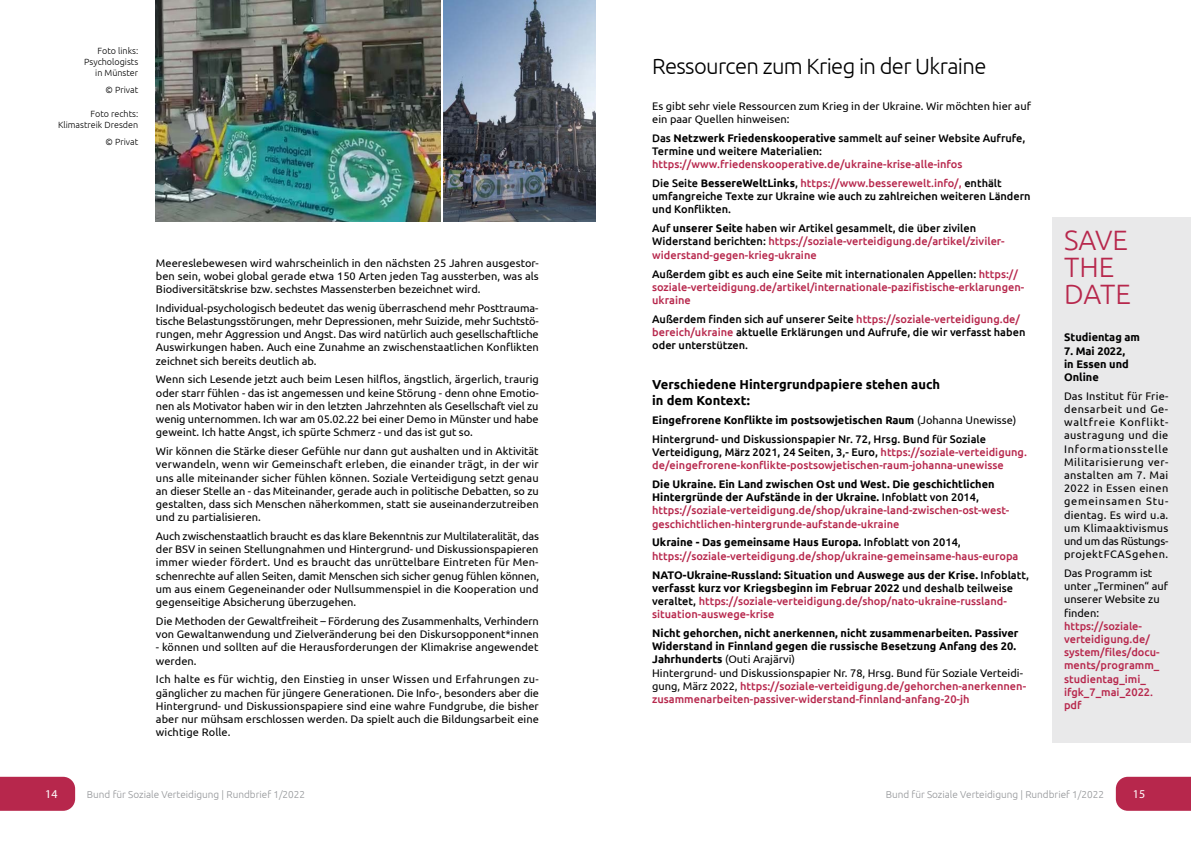
<style>
.page{position:relative;width:1191px;height:842px;background:#fff}
.page>*{position:absolute;margin:0;border:0;box-sizing:border-box;transform-origin:0 0}
.t1{font:300 28px/26.7px "Ubuntu";color:#b7274c}
.t2{font:300 22px "Ubuntu";letter-spacing:-.03em;color:#000}
.t3{font:700 13px/15.6px "Ubuntu";color:#000}
.t4{font:12px "Myriad Pro";color:#fff}
.t5{font:11px/13.2px "Ubuntu";color:#000;text-align:justify}
.t6{font:500 11px/13.2px "Ubuntu";color:#b7274c}
.t7{font:700 11px/13.2px "Ubuntu";color:#000}
.t8{font:500 11px/13.2px "Ubuntu";color:#000}
.t9{font:300 10px "Ubuntu";color:#939598}
.t10{font:300 9px/11px "Ubuntu";color:#000;text-align:right}
.s1{font-weight:700}
.s2{color:#000}
.s3{font-weight:700;color:#000}
.s4{color:#b7274c}
.s5{font-weight:400}
.s6{font-weight:500}
.s7{font-weight:500;color:#b7274c}
</style>
<div class="page">
<div style="left:0;top:777px;width:75px;height:34px;background:#b7274c"></div>
<img style="left:156px;top:0;width:284px;height:221px">
<img style="left:443px;top:0;width:152px;height:221px">
<div style="left:1115px;top:777px;width:76px;height:34px;background:#b7274c"></div>
<div style="left:1052px;top:217px;width:139px;height:526px;background:#e9e9ea"></div>
<p class="t10" style="left:84px;top:45px;width:55px">Foto links:<br>Psychologists in Münster</p>
<p class="t10" style="left:105px;top:84px;width:34px">© Privat</p>
<p class="t10" style="left:58px;top:108px;width:82px">Foto rechts:<br>Klimastreik Dresden</p>
<p class="t10" style="left:105px;top:136px;width:34px">© Privat</p>
<p class="t5" style="left:156px;top:256px;width:384px">Meereslebewesen wird wahrscheinlich in den nächsten 25 Jahren ausgestor&shy;ben sein, wobei global gerade etwa 150 Arten jeden Tag aussterben, was als Biodiversitätskrise bzw. sechstes Massensterben bezeichnet wird.</p>
<p class="t5" style="left:156px;top:301px;width:384px">Individual-psychologisch bedeutet das wenig überraschend mehr Posttrauma&shy;tische Belastungsstörungen, mehr Depressionen, mehr Suizide, mehr Suchtstö&shy;rungen, mehr Aggression und Angst. Das wird natürlich auch gesellschaftliche Auswirkungen haben. Auch eine Zunahme an zwischenstaatlichen Konflikten zeichnet sich bereits deutlich ab.</p>
<p class="t5" style="left:156px;top:373px;width:384px">Wenn sich Lesende jetzt auch beim Lesen hilflos, ängstlich, ärgerlich, traurig oder starr fühlen - das ist angemessen und keine Störung - denn ohne Emotio&shy;nen als Motivator haben wir in den letzten Jahrzehnten als Gesellschaft viel zu wenig unternommen. Ich war am 05.02.22 bei einer Demo in Münster und habe geweint. Ich hatte Angst, ich spürte Schmerz - und das ist gut so.</p>
<p class="t5" style="left:156px;top:444px;width:384px">Wir können die Stärke dieser Gefühle nur dann gut aushalten und in Aktivität verwandeln, wenn wir Gemeinschaft erleben, die einander trägt, in der wir uns alle miteinander sicher fühlen können. Soziale Verteidigung setzt genau an dieser Stelle an - das Miteinander, gerade auch in politische Debatten, so zu gestalten, dass sich Menschen näherkommen, statt sie auseinanderzutreiben und zu partialisieren.</p>
<p class="t5" style="left:156px;top:529px;width:384px">Auch zwischenstaatlich braucht es das klare Bekenntnis zur Multilateralität, das der BSV in seinen Stellungnahmen und Hintergrund- und Diskussionspapieren immer wieder fördert. Und es braucht das unrüttelbare Eintreten für Men&shy;schenrechte auf allen Seiten, damit Menschen sich sicher genug fühlen können, um aus einem Gegeneinander oder Nullsummenspiel in die Kooperation und gegenseitige Absicherung überzugehen.</p>
<p class="t5" style="left:156px;top:614px;width:384px">Die Methoden der Gewaltfreiheit – Förderung des Zusammenhalts, Verhindern von Gewaltanwendung und Zielveränderung bei den Diskursopponent*innen</p>
<p class="t5" style="left:156px;top:640px;width:384px">- können und sollten auf die Herausforderungen der Klimakrise angewendet werden.</p>
<p class="t5" style="left:156px;top:672px;width:384px">Ich halte es für wichtig, den Einstieg in unser Wissen und Erfahrungen zu&shy;gänglicher zu machen für jüngere Generationen. Die Info-, besonders aber die Hintergrund- und Diskussionspapiere sind eine wahre Fundgrube, die bisher aber nur mühsam erschlossen werden. Da spielt auch die Bildungsarbeit eine wichtige Rolle.</p>
<p class="t4" style="left:45px;top:787px;width:14px">14</p>
<p class="t9" style="left:87px;top:788px;width:220px">Bund für Soziale Verteidigung | Rundbrief 1/2022</p>
<h2 class="t2" style="left:652px;top:53px;width:336px">Ressourcen zum Krieg in der Ukraine</h2>
<p class="t5" style="left:652px;top:99px;width:380px">Es gibt sehr viele Ressourcen zum Krieg in der Ukraine. Wir möchten hier auf ein paar Quellen hinweisen:</p>
<p class="t8" style="left:652px;top:131px;width:375px">Das <span class="s1">Netzwerk Friedenskooperative</span> sammelt auf seiner Website Aufrufe,<br>Termine und weitere Materialien:</p>
<p class="t6" style="left:652px;top:154px;width:351px;line-height:18.9px">https://www.friedenskooperative.de/ukraine-krise-alle-infos<br><span class="s2">Die Seite</span> <span class="s3">BessereWeltLinks</span><span class="s2">,</span> https://www.besserewelt.info/, <span class="s2">enthält</span></p>
<p class="t8" style="left:652px;top:189px;width:380px">umfangreiche Texte zur Ukraine wie auch zu zahlreichen weiteren Ländern und Konflikten.</p>
<p class="t6" style="left:652px;top:221px;width:354px"><span class="s2">Auf</span> <span class="s3">unserer Seite</span> <span class="s2">haben wir Artikel gesammelt, die über zivilen<br>Widerstand berichten:</span> https://soziale-verteidigung.de/artikel/ziviler&shy;widerstand-gegen-krieg-ukraine</p>
<p class="t6" style="left:652px;top:267px;width:373px"><span class="s2">Außerdem gibt es auch eine Seite mit internationalen Appellen:</span> https:// soziale-verteidigung.de/artikel/internationale-pazifistische-erklarungen&shy;ukraine</p>
<p class="t8" style="left:652px;top:312px;width:375px">Außerdem finden sich auf unserer Seite <span class="s4">https://soziale-verteidigung.de/ bereich/ukraine</span> aktuelle Erklärungen und Aufrufe, die wir verfasst haben oder unterstützen.</p>
<p class="t3" style="left:652px;top:377px;width:289px">Verschiedene Hintergrundpapiere stehen auch in dem Kontext:</p>
<p class="t8" style="left:652px;top:410px;width:366px;line-height:18.9px"><span class="s1">Eingefrorene Konflikte im postsowjetischen Raum</span> <span class="s5">(Johanna Unewisse)<br></span>Hintergrund- und Diskussionspapier Nr. 72, Hrsg. Bund für Soziale</p>
<p class="t6" style="left:652px;top:445px;width:376px"><span class="s2">Verteidigung, März 2021, 24 Seiten, 3,- Euro,</span> https://soziale-verteidigung. de/eingefrorene-konflikte-postsowjetischen-raum-johanna-unewisse</p>
<p class="t6" style="left:652px;top:477px;width:358px"><span class="s3">Die Ukraine. Ein Land zwischen Ost und West. Die geschichtlichen Hintergründe der Aufstände in der Ukraine.</span> <span class="s2">Infoblatt von 2014, </span>https://soziale-verteidigung.de/shop/ukraine-land-zwischen-ost-west&shy;geschichtlichen-hintergrunde-aufstande-ukraine</p>
<p class="t6" style="left:652px;top:535px;width:368px"><span class="s3">Ukraine - Das gemeinsame Haus Europa.</span> <span class="s2">Infoblatt von 2014, </span>https://soziale-verteidigung.de/shop/ukraine-gemeinsame-haus-europa</p>
<p class="t7" style="left:652px;top:568px;width:378px">NATO-Ukraine-Russland: Situation und Auswege aus der Krise. <span class="s6">Infoblatt, </span>verfasst kurz vor Kriegsbeginn im Februar 2022 <span class="s6">und deshalb teilweise veraltet,</span> <span class="s7">https://soziale-verteidigung.de/shop/nato-ukraine-russland&shy;situation-auswege-krise</span></p>
<p class="t7" style="left:652px;top:626px;width:375px">Nicht gehorchen, nicht anerkennen, nicht zusammenarbeiten. Passiver Widerstand in Finnland gegen die russische Besetzung Anfang des 20.<br>Jahrhunderts <span class="s5">(Outi Arajärvi)<br>Hintergrund- und Diskussionspapier Nr. 78, Hrsg. Bund für Soziale Verteidi&shy;gung, März 2022,</span> <span class="s7">https://soziale-verteidigung.de/gehorchen-anerkennen&shy;zusammenarbeiten-passiver-widerstand-finnland-anfang-20-jh</span></p>
<h1 class="t1" style="left:1064px;top:226px;width:68px">SAVE<br>THE<br>DATE</h1>
<p class="t7" style="left:1064px;top:331px;width:77px">Studientag am</p>
<p class="t7" style="left:1064px;top:344px;width:66px">7. Mai 2022, in Essen und<br>Online</p>
<p class="t5" style="left:1064px;top:389px;width:106px">Das Institut für Frie&shy;densarbeit und Ge&shy;waltfreie Konflikt&shy;austragung und die Informationsstelle Militarisierung ver&shy;anstalten am 7. Mai 2022 in Essen einen gemeinsamen Stu&shy;dientag. Es wird u.a. um Klimaaktivismus und um das Rüstungs&shy;projekt FCAS gehen.</p>
<p class="t5" style="left:1064px;top:566px;width:105px;text-align:left">Das Programm ist unter „Terminen“ auf unserer Website zu finden:</p>
<p class="t6" style="left:1064px;top:619px;width:97px">https://soziale&shy;verteidigung.de/ system/files/docu&shy;ments/programm_ studientag_imi_ ifgk_7_mai_2022. pdf</p>
<p class="t9" style="left:885px;top:788px;width:220px">Bund für Soziale Verteidigung | Rundbrief 1/2022</p>
<p class="t4" style="left:1132px;top:787px;width:14px">15</p>
</div>
